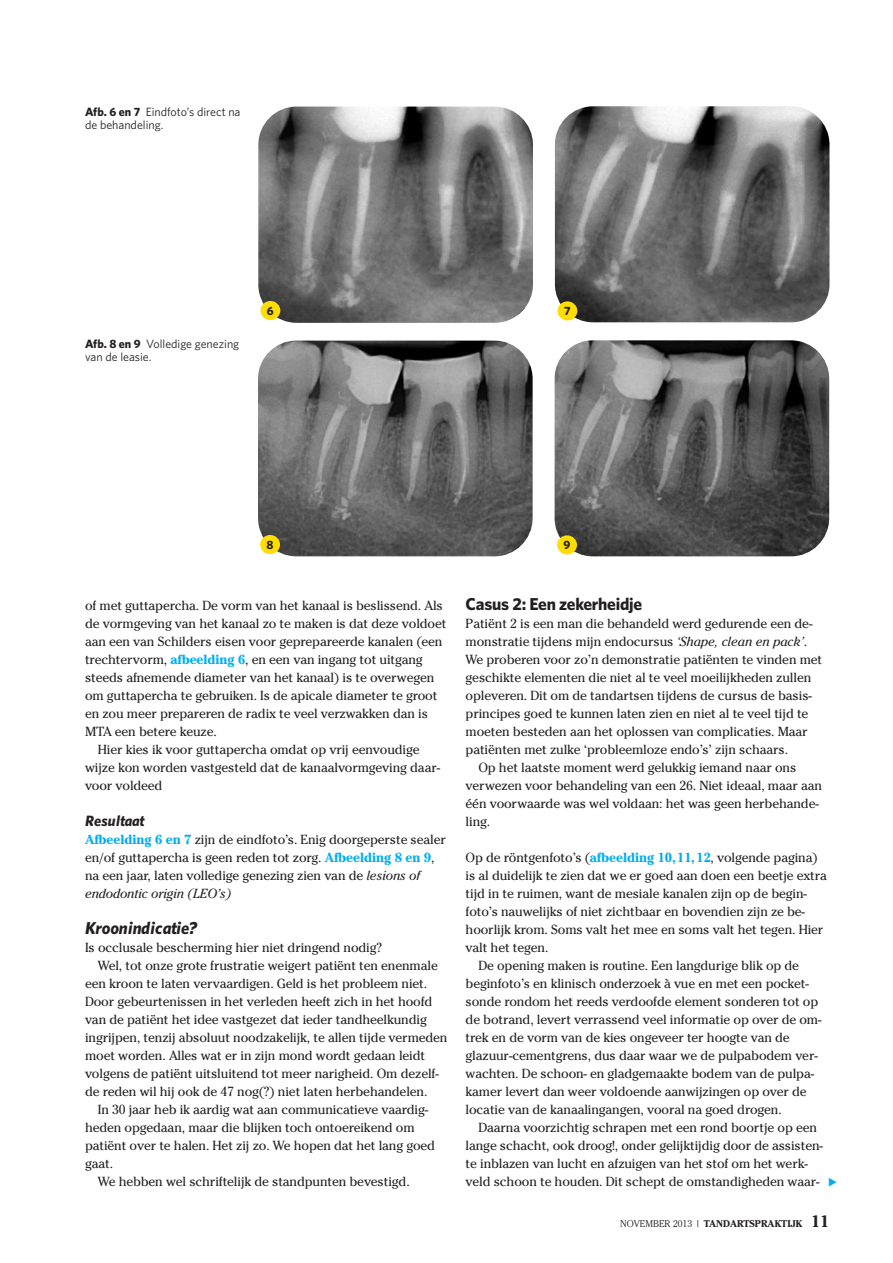
<style>
.page{position:relative;width:893px;height:1263px;background:#fff}
.page>*{position:absolute;margin:0;border:0;box-sizing:border-box;transform-origin:0 0}
.t1{font:700 17.25px "Whitney";letter-spacing:-.015em;color:#231f20}
.t2{font:italic 700 17.25px "Whitney";letter-spacing:.005em;color:#231f20}
.t3{font:italic 700 15px "Whitney";letter-spacing:.005em;color:#231f20}
.t4{font:13.2px/18px "Cheltenham Std";letter-spacing:-.01em;color:#231f20}
.t5{font:12px/12.8px "Whitney";color:#231f20}
.t6{font:700 12px "Whitney";color:#231f20}
.t7{font:700 9.75px "Cheltenham Std";color:#231f20}
.s1{font-weight:700}
.s2{font-weight:700;color:#00aeef}
.s3{font-style:italic}
.s4{color:#00aeef}
.s5{font-weight:300}
.s6{font-size:16.5px}
</style>
<div class="page">
<img style="left:258px;top:107px;width:275px;height:216px;border-radius:38px">
<img style="left:555px;top:106px;width:274px;height:216px;border-radius:38px">
<div style="left:260px;top:301px;width:20px;height:19px;background:#ffdd01;border-radius:50%"></div>
<div style="left:557px;top:301px;width:20px;height:19px;background:#ffdd01;border-radius:50%"></div>
<img style="left:258px;top:341px;width:275px;height:215px;border-radius:38px">
<img style="left:555px;top:340px;width:274px;height:216px;border-radius:38px">
<div style="left:260px;top:535px;width:20px;height:19px;background:#ffdd01;border-radius:50%"></div>
<div style="left:557px;top:535px;width:20px;height:19px;background:#ffdd01;border-radius:50%"></div>
<p class="t5" style="left:85px;top:106px;width:157px"><span class="s1">Afb. 6 en 7</span> Eindfoto’s direct na de behandeling.</p>
<p class="t5" style="left:85px;top:339px;width:156px"><span class="s1">Afb. 8 en 9</span> Volledige genezing van de leasie.</p>
<p class="t6" style="left:267px;top:306px;width:8px">6</p>
<p class="t6" style="left:564px;top:307px;width:8px">7</p>
<p class="t6" style="left:267px;top:540px;width:9px">8</p>
<p class="t6" style="left:564px;top:541px;width:8px">9</p>
<p class="t4" style="left:85px;top:597px;width:359px">of met guttapercha. De vorm van het kanaal is beslissend. Als</p>
<p class="t4" style="left:85px;top:615px;width:363px">de vormgeving van het kanaal zo te maken is dat deze voldoet</p>
<p class="t4" style="left:85px;top:633px;width:359px">aan een van Schilders eisen voor geprepareerde kanalen (een</p>
<p class="t4" style="left:85px;top:651px;width:339px">trechtervorm, <span class="s2">afbeelding 6</span>, en een van ingang tot uitgang</p>
<p class="t4" style="left:85px;top:669px;width:351px">steeds afnemende diameter van het kanaal) is te overwegen</p>
<p class="t4" style="left:85px;top:687px;width:354px">om guttapercha te gebruiken. Is de apicale diameter te groot</p>
<p class="t4" style="left:85px;top:705px;width:345px">en zou meer prepareren de radix te veel verzwakken dan is</p>
<p class="t4" style="left:85px;top:723px;width:133px">MTA een betere keuze.</p>
<p class="t4" style="left:98px;top:741px;width:323px">Hier kies ik voor guttapercha omdat op vrij eenvoudige</p>
<p class="t4" style="left:85px;top:759px;width:357px">wijze kon worden vastgesteld dat de kanaalvormgeving daar-</p>
<p class="t4" style="left:85px;top:777px;width:79px">voor voldeed</p>
<p class="t3" style="left:85px;top:816px;width:61px">Resultaat</p>
<p class="t4" style="left:85px;top:831px;width:362px"><span class="s2">Afbeelding 6 en 7</span> zijn de eindfoto’s. Enig doorgeperste sealer en/of guttapercha is geen reden tot zorg. <span class="s2">Afbeelding 8 en 9</span>, na een jaar, laten volledige genezing zien van de <span class="s3">lesions of endodontic origin (LEO’s)</span></p>
<h1 class="t2" style="left:85px;top:922px;width:114px">Kroonindicatie?</h1>
<p class="t4" style="left:85px;top:939px;width:299px">Is occlusale bescherming hier niet dringend nodig?</p>
<p class="t4" style="left:98px;top:957px;width:341px">Wel, tot onze grote frustratie weigert patiënt ten enenmale</p>
<p class="t4" style="left:85px;top:975px;width:344px">een kroon te laten vervaardigen. Geld is het probleem niet.</p>
<p class="t4" style="left:85px;top:993px;width:349px">Door gebeurtenissen in het verleden heeft zich in het hoofd</p>
<p class="t4" style="left:85px;top:1011px;width:343px">van de patiënt het idee vastgezet dat ieder tandheelkundig</p>
<p class="t4" style="left:85px;top:1029px;width:364px">ingrijpen, tenzij absoluut noodzakelijk, te allen tijde vermeden</p>
<p class="t4" style="left:85px;top:1047px;width:342px">moet worden. Alles wat er in zijn mond wordt gedaan leidt</p>
<p class="t4" style="left:85px;top:1065px;width:355px">volgens de patiënt uitsluitend tot meer narigheid. Om dezelf-</p>
<p class="t4" style="left:85px;top:1083px;width:344px">de reden wil hij ook de 47 nog(?) niet laten herbehandelen.</p>
<p class="t4" style="left:98px;top:1101px;width:332px">In 30 jaar heb ik aardig wat aan communicatieve vaardig-</p>
<p class="t4" style="left:85px;top:1119px;width:331px">heden opgedaan, maar die blijken toch ontoereikend om</p>
<p class="t4" style="left:85px;top:1137px;width:352px">patiënt over te halen. Het zij zo. We hopen dat het lang goed</p>
<p class="t4" style="left:85px;top:1155px;width:30px">gaat.</p>
<p class="t4" style="left:98px;top:1173px;width:313px">We hebben wel schriftelijk de standpunten bevestigd.</p>
<h1 class="t1" style="left:466px;top:598px;width:178px">Casus 2: Een zekerheidje</h1>
<p class="t4" style="left:466px;top:615px;width:348px">Patiënt 2 is een man die behandeld werd gedurende een de-</p>
<p class="t4" style="left:466px;top:633px;width:343px">monstratie tijdens mijn endocursus <span class="s3">‘Shape, clean en pack’</span>.</p>
<p class="t4" style="left:466px;top:651px;width:358px">We proberen voor zo’n demonstratie patiënten te vinden met</p>
<p class="t4" style="left:466px;top:669px;width:347px">geschikte elementen die niet al te veel moeilijkheden zullen</p>
<p class="t4" style="left:466px;top:687px;width:348px">opleveren. Dit om de tandartsen tijdens de cursus de basis-</p>
<p class="t4" style="left:466px;top:705px;width:344px">principes goed te kunnen laten zien en niet al te veel tijd te</p>
<p class="t4" style="left:466px;top:723px;width:344px">moeten besteden aan het oplossen van complicaties. Maar</p>
<p class="t4" style="left:466px;top:741px;width:324px">patiënten met zulke ‘probleemloze endo’s’ zijn schaars.</p>
<p class="t4" style="left:478px;top:759px;width:319px">Op het laatste moment werd gelukkig iemand naar ons</p>
<p class="t4" style="left:466px;top:777px;width:358px">verwezen voor behandeling van een 26. Niet ideaal, maar aan</p>
<p class="t4" style="left:466px;top:795px;width:355px">één voorwaarde was wel voldaan: het was geen herbehande-</p>
<p class="t4" style="left:466px;top:813px;width:26px">ling.</p>
<p class="t4" style="left:466px;top:849px;width:354px">Op de röntgenfoto’s (<span class="s2">afbeelding 10,11,12</span>, volgende pagina)</p>
<p class="t4" style="left:466px;top:867px;width:363px">is al duidelijk te zien dat we er goed aan doen een beetje extra</p>
<p class="t4" style="left:466px;top:885px;width:343px">tijd in te ruimen, want de mesiale kanalen zijn op de begin-</p>
<p class="t4" style="left:466px;top:903px;width:341px">foto’s nauwelijks of niet zichtbaar en bovendien zijn ze be-</p>
<p class="t4" style="left:466px;top:921px;width:359px">hoorlijk krom. Soms valt het mee en soms valt het tegen. Hier</p>
<p class="t4" style="left:466px;top:939px;width:84px">valt het tegen.</p>
<p class="t4" style="left:478px;top:957px;width:322px">De opening maken is routine. Een langdurige blik op de</p>
<p class="t4" style="left:466px;top:975px;width:345px">beginfoto’s en klinisch onderzoek à vue en met een pocket-</p>
<p class="t4" style="left:466px;top:993px;width:354px">sonde rondom het reeds verdoofde element sonderen tot op</p>
<p class="t4" style="left:466px;top:1011px;width:357px">de botrand, levert verrassend veel informatie op over de om-</p>
<p class="t4" style="left:466px;top:1029px;width:326px">trek en de vorm van de kies ongeveer ter hoogte van de</p>
<p class="t4" style="left:466px;top:1047px;width:354px">glazuur-cementgrens, dus daar waar we de pulpabodem ver-</p>
<p class="t4" style="left:466px;top:1065px;width:350px">wachten. De schoon- en gladgemaakte bodem van de pulpa-</p>
<p class="t4" style="left:466px;top:1083px;width:343px">kamer levert dan weer voldoende aanwijzingen op over de</p>
<p class="t4" style="left:466px;top:1101px;width:318px">locatie van de kanaalingangen, vooral na goed drogen.</p>
<p class="t4" style="left:478px;top:1119px;width:340px">Daarna voorzichtig schrapen met een rond boortje op een</p>
<p class="t4" style="left:466px;top:1137px;width:359px">lange schacht, ook droog!, onder gelijktijdig door de assisten-</p>
<p class="t4" style="left:466px;top:1155px;width:344px">te inblazen van lucht en afzuigen van het stof om het werk-</p>
<p class="t4" style="left:466px;top:1173px;width:373px">veld schoon te houden. Dit schept de omstandigheden waar- <span class="s4">◆</span></p>
<p class="t7" style="left:620px;top:1220px;width:211px"><span class="s5">NOVEMBER 2013 |</span> TANDARTSPRAKTIJK <span class="s6">11</span></p>
</div>
